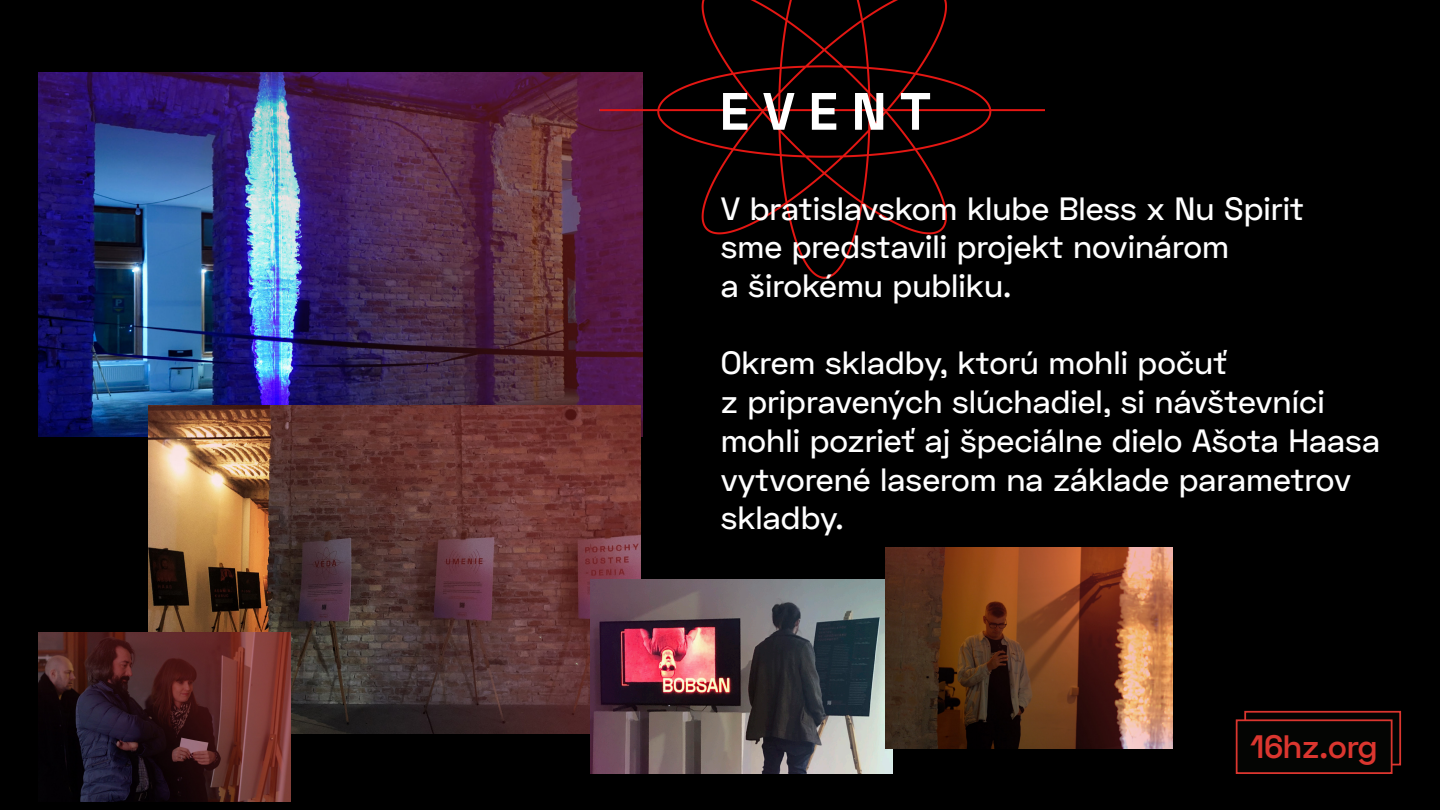
<style>
.page{position:relative;width:1440px;height:810px;background:#000}
.page>*{position:absolute;margin:0;border:0;box-sizing:border-box;transform-origin:0 0}
.t1{font:700 52.5px "Space Grotesk";color:#fff}
.t2{font:600 32.47px "Space Grotesk";color:#db362f}
.t3{font:500 32.25px/38.7px "Space Grotesk";color:#fff}
</style>
<div class="page">
<img style="left:38px;top:72px;width:605px;height:365px">
<img style="left:585px;top:0;width:460px;height:285px">
<img style="left:148px;top:405px;width:492px;height:329px">
<div style="left:1245px;top:712px;width:155px;height:53px;background:#040503"></div>
<div style="left:1244px;top:711px;width:157px;height:54px;border:2px solid #db362f"></div>
<div style="left:1237px;top:720px;width:155px;height:53px;background:#040503"></div>
<div style="left:1236px;top:719px;width:157px;height:55px;border:2px solid #db362f"></div>
<img style="left:38px;top:633px;width:253px;height:168px">
<img style="left:590px;top:580px;width:302px;height:194px">
<img style="left:885px;top:548px;width:288px;height:200px">
<p class="t1" style="left:720px;top:77px;width:212px">E V E N T</p>
<p class="t3" style="left:721px;top:189px;width:585px">V bratislavskom klube Bless x Nu Spirit</p>
<p class="t3" style="left:721px;top:228px;width:510px">sme predstavili projekt novinárom</p>
<p class="t3" style="left:721px;top:266px;width:292px">a širokému publiku.</p>
<p class="t3" style="left:721px;top:344px;width:508px">Okrem skladby, ktorú mohli počuť</p>
<p class="t3" style="left:721px;top:383px;width:661px">z pripravených slúchadiel, si návštevníci mohli pozrieť aj špeciálne dielo Ašota Haasa vytvorené laserom na základe parametrov skladby.</p>
<p class="t2" style="left:1250px;top:726px;width:129px">16hz.org</p>
</div>
